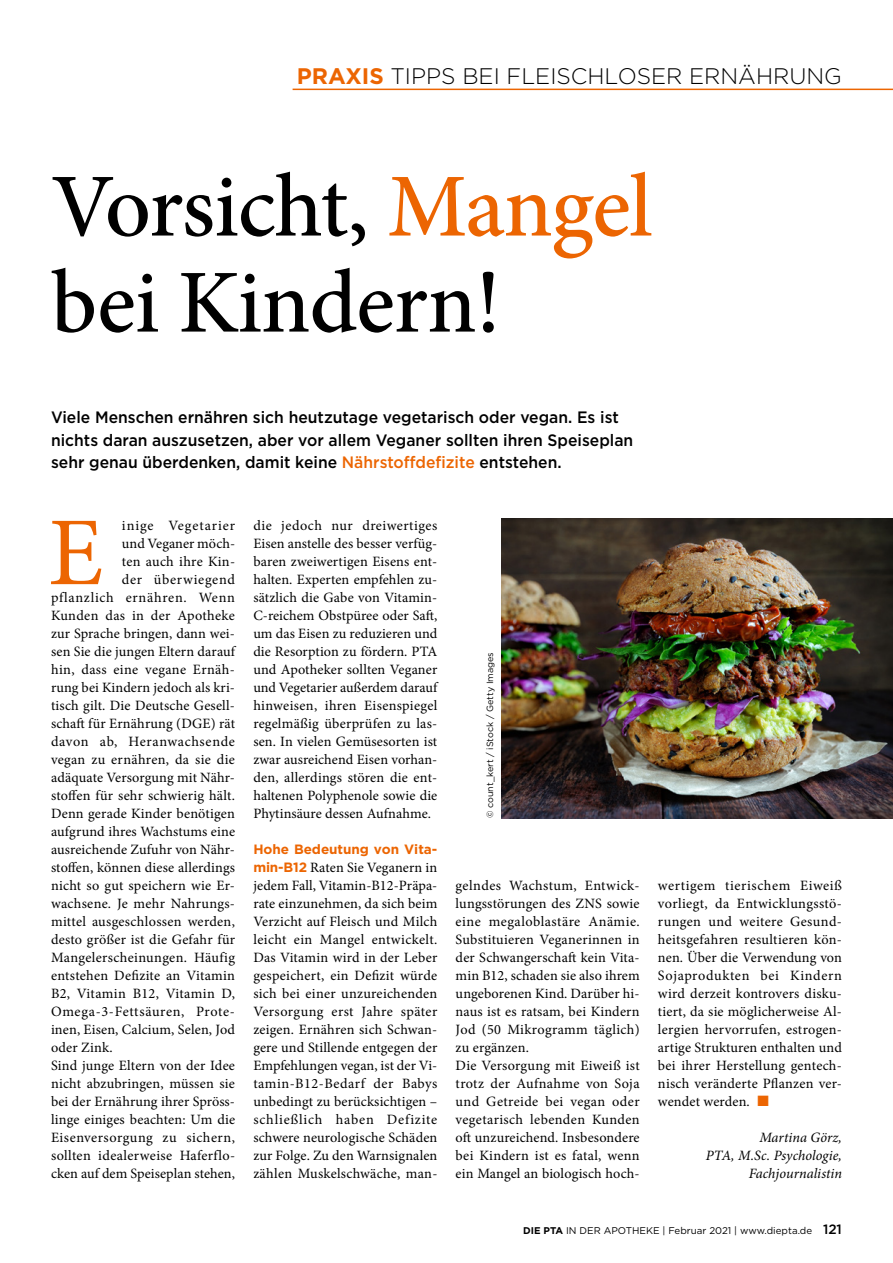
<style>
.page{position:relative;width:893px;height:1263px;background:#fff}
.page>*{position:absolute;margin:0;border:0;box-sizing:border-box;transform-origin:0 0}
.t1{font:97.35px "Minion Pro";color:#ec6502}
.t2{font:500 90px/96px "Minion Pro";letter-spacing:-.015em;color:#000}
.t3{font:300 22.5px "Gotham";color:#000}
.t4{font:500 16.5px/22.5px "Gotham";color:#000;scale:.95 1}
.t5{font:14.25px/18px "Minion Pro";letter-spacing:.015em;color:#000;text-align:justify}
.t6{font:italic 14.25px/18px "Minion Pro";color:#000;text-align:right}
.t7{font:14.25px "Minion Pro";letter-spacing:.05em;color:#000}
.t8{font:14.25px "Minion Pro";letter-spacing:.045em;color:#000}
.t9{font:14.25px "Minion Pro";letter-spacing:.035em;color:#000}
.t10{font:14.25px "Minion Pro";letter-spacing:.04em;color:#000}
.t11{font:14.25px "Minion Pro";letter-spacing:.065em;color:#000}
.t12{font:700 13.5px "Gotham";letter-spacing:-.005em;color:#ec6502}
.t13{font:9.75px "Gotham";color:#000}
.t14{font:9px "Gotham";color:#000}
.s1{font-weight:700;color:#ec6502}
.s2{color:#ec6502}
.s3{font-family:"Gotham";font-weight:700;font-size:13.5px;color:#ec6502}
.s4{font-weight:700}
.s5{font-weight:500;font-size:13.5px}
</style>
<div class="page">
<hr style="left:293px;top:89px;width:600px;height:1px;background:#ec6502">
<img style="left:502px;top:518px;width:391px;height:300px">
<h3 class="t3" style="left:297px;top:62px;width:547px"><span class="s1">PRAXIS</span> TIPPS BEI FLEISCHLOSER ERNÄHRUNG</h3>
<h2 class="t2" style="left:51px;top:159px;width:603px">Vorsicht, <span class="s2">Mangel </span>bei Kindern!</h2>
<p class="t4" style="left:51px;top:406px;width:614px">Viele Menschen ernähren sich heutzutage vegetarisch oder vegan. Es ist nichts daran auszusetzen, aber vor allem Veganer sollten ihren Speiseplan sehr genau überdenken, damit keine <span class="s2">Nährstoffdefizite</span> entstehen.</p>
<h1 class="t1" style="left:48px;top:488px;width:57px">E</h1>
<p class="t11" style="left:122px;top:516px;width:115px">inige Vegetarier</p>
<p class="t5" style="left:122px;top:535px;width:115px">und Veganer möch-</p>
<p class="t5" style="left:122px;top:553px;width:115px">ten auch ihre Kin-</p>
<p class="t7" style="left:122px;top:570px;width:115px">der überwiegend</p>
<p class="t7" style="left:51px;top:588px;width:186px">pflanzlich ernähren. Wenn</p>
<p class="t5" style="left:51px;top:607px;width:185px">Kunden das in der Apotheke</p>
<p class="t5" style="left:51px;top:625px;width:185px">zur Sprache bringen, dann wei-</p>
<p class="t5" style="left:51px;top:643px;width:186px">sen Sie die jungen Eltern darauf</p>
<p class="t5" style="left:51px;top:661px;width:186px">hin, dass eine vegane Ernäh-</p>
<p class="t5" style="left:51px;top:679px;width:186px">rung bei Kindern jedoch als kri-</p>
<p class="t5" style="left:51px;top:697px;width:185px">tisch gilt. Die Deutsche Gesell-</p>
<p class="t5" style="left:51px;top:715px;width:186px">schaft für Ernährung (DGE) rät</p>
<p class="t10" style="left:51px;top:732px;width:185px">davon ab, Heranwachsende</p>
<p class="t5" style="left:51px;top:751px;width:185px">vegan zu ernähren, da sie die</p>
<p class="t5" style="left:51px;top:769px;width:186px">adäquate Versorgung mit Nähr-</p>
<p class="t5" style="left:51px;top:787px;width:185px">stoffen für sehr schwierig hält.</p>
<p class="t5" style="left:51px;top:805px;width:185px">Denn gerade Kinder benötigen</p>
<p class="t5" style="left:51px;top:823px;width:186px">aufgrund ihres Wachstums eine</p>
<p class="t5" style="left:51px;top:841px;width:186px">ausreichende Zufuhr von Nähr-</p>
<p class="t5" style="left:51px;top:859px;width:186px">stoffen, können diese allerdings</p>
<p class="t5" style="left:51px;top:877px;width:186px">nicht so gut speichern wie Er-</p>
<p class="t5" style="left:51px;top:895px;width:186px">wachsene. Je mehr Nahrungs-</p>
<p class="t5" style="left:51px;top:913px;width:185px">mittel ausgeschlossen werden,</p>
<p class="t5" style="left:51px;top:931px;width:186px">desto größer ist die Gefahr für</p>
<p class="t5" style="left:51px;top:949px;width:186px">Mangelerscheinungen. Häufig</p>
<p class="t5" style="left:51px;top:967px;width:186px">entstehen Defizite an Vitamin</p>
<p class="t5" style="left:51px;top:985px;width:186px">B2, Vitamin B12, Vitamin D,</p>
<p class="t8" style="left:51px;top:1002px;width:184px">Omega-3-Fettsäuren, Prote-</p>
<p class="t5" style="left:51px;top:1021px;width:186px">inen, Eisen, Calcium, Selen, Jod</p>
<p class="t5" style="left:51px;top:1039px;width:63px">oder Zink.</p>
<p class="t5" style="left:51px;top:1057px;width:185px">Sind junge Eltern von der Idee</p>
<p class="t5" style="left:51px;top:1075px;width:186px">nicht abzubringen, müssen sie</p>
<p class="t5" style="left:51px;top:1093px;width:185px">bei der Ernährung ihrer Spröss-</p>
<p class="t5" style="left:51px;top:1111px;width:186px">linge einiges beachten: Um die</p>
<p class="t9" style="left:51px;top:1128px;width:186px">Eisenversorgung zu sichern,</p>
<p class="t5" style="left:51px;top:1147px;width:186px">sollten idealerweise Haferflo-</p>
<p class="t5" style="left:51px;top:1165px;width:186px">cken auf dem Speiseplan stehen,</p>
<p class="t5" style="left:253px;top:517px;width:186px">die jedoch nur dreiwertiges Eisen anstelle des besser verfüg&shy;baren zweiwertigen Eisens ent&shy;halten. Experten empfehlen zu&shy;sätzlich die Gabe von Vitamin-C-reichem Obstpüree oder Saft, um das Eisen zu reduzieren und die Resorption zu fördern. PTA und Apotheker sollten Veganer und Vegetarier außerdem darauf hinweisen, ihren Eisenspiegel regelmäßig überprüfen zu las&shy;sen. In vielen Gemüsesorten ist zwar ausreichend Eisen vorhan&shy;den, allerdings stören die ent&shy;haltenen Polyphenole sowie die Phytinsäure dessen Aufnahme.</p>
<p class="t12" style="left:253px;top:840px;width:185px">Hohe Bedeutung von Vita-</p>
<p class="t5" style="left:253px;top:859px;width:186px"><span class="s3">min-B12</span> Raten Sie Veganern in jedem Fall, Vitamin-B12-Präpa&shy;rate einzunehmen, da sich beim Verzicht auf Fleisch und Milch leicht ein Mangel entwickelt.<br>Das Vitamin wird in der Leber gespeichert, ein Defizit würde sich bei einer unzureichenden Versorgung erst Jahre später zeigen. Ernähren sich Schwan&shy;gere und Stillende entgegen der Empfehlungen vegan, ist der Vi&shy;tamin-B12-Bedarf der Babys unbedingt zu berücksichtigen – schließlich haben Defizite schwere neurologische Schäden zur Folge. Zu den Warnsignalen zählen Muskelschwäche, man-</p>
<p class="t14" style="left:484px;top:818px;width:168px;rotate:-90deg">© count_kert / iStock / Getty Images</p>
<p class="t5" style="left:456px;top:877px;width:186px;text-align:left">gelndes Wachstum, Entwick&shy;lungsstörungen des ZNS sowie eine megaloblastäre Anämie.<br>Substituieren Veganerinnen in der Schwangerschaft kein Vita&shy;min B12, schaden sie also ihrem ungeborenen Kind. Darüber hi&shy;naus ist es ratsam, bei Kindern<br>Jod (50 Mikrogramm täglich) zu ergänzen.<br>Die Versorgung mit Eiweiß ist trotz der Aufnahme von Soja und Getreide bei vegan oder vegetarisch lebenden Kunden oft unzureichend. Insbesondere bei Kindern ist es fatal, wenn ein Mangel an biologisch hoch-</p>
<p class="t5" style="left:658px;top:877px;width:186px">wertigem tierischem Eiweiß vorliegt, da Entwicklungsstö&shy;rungen und weitere Gesund&shy;heitsgefahren resultieren kön&shy;nen. Über die Verwendung von Sojaprodukten bei Kindern wird derzeit kontrovers disku&shy;tiert, da sie möglicherweise Al&shy;lergien hervorrufen, estrogen&shy;artige Strukturen enthalten und bei ihrer Herstellung gentech&shy;nisch veränderte Pflanzen ver&shy;wendet werden. <span class="s2">■</span></p>
<p class="t6" style="left:706px;top:1129px;width:138px">Martina Görz,<br>PTA, M.Sc. Psychologie,<br>Fachjournalistin</p>
<p class="t13" style="left:523px;top:1224px;width:320px"><span class="s4">DIE PTA</span> IN DER APOTHEKE | Februar 2021 | www.diepta.de <span class="s5">121</span></p>
</div>
